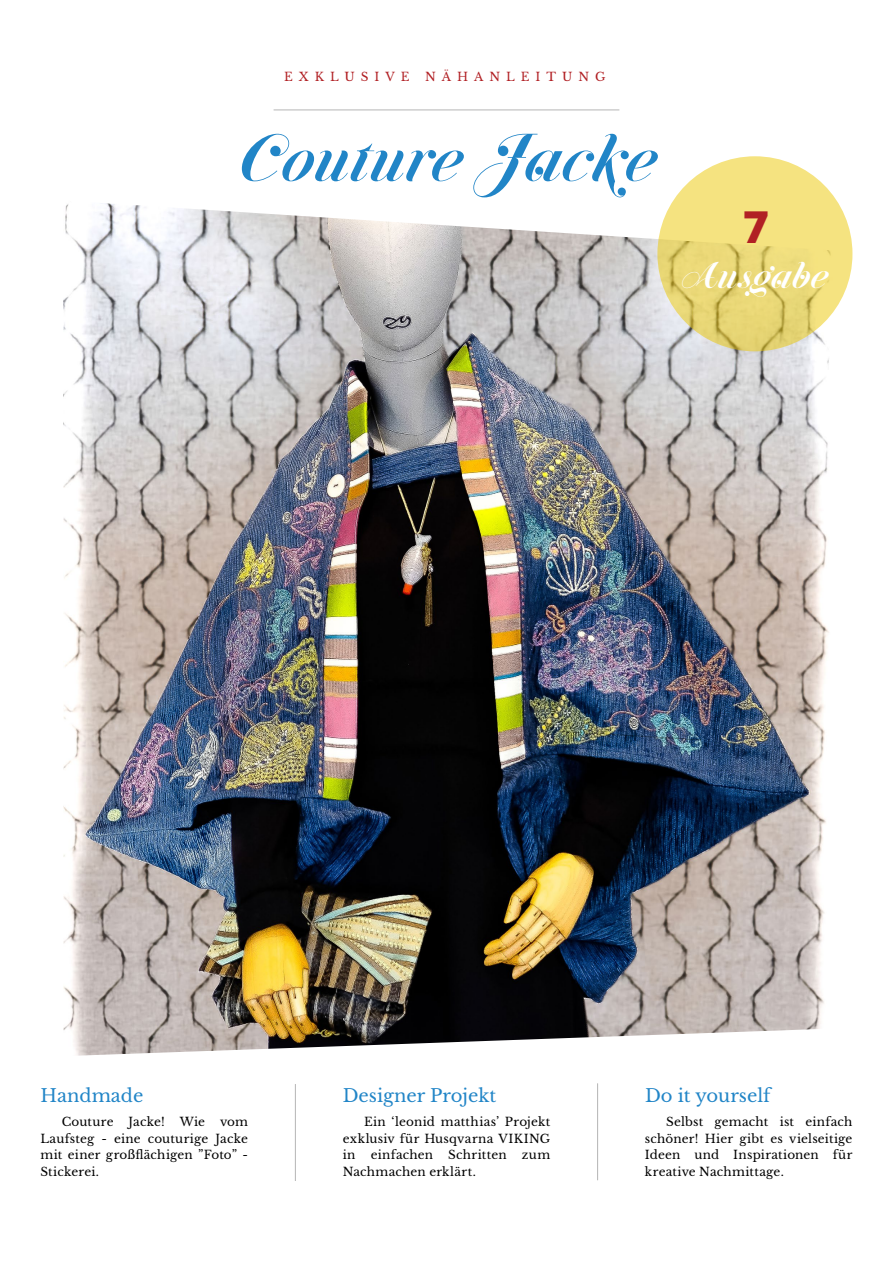
<style>
.page{position:relative;width:893px;height:1263px;background:#fff}
.page>*{position:absolute;margin:0;border:0;box-sizing:border-box;transform-origin:0 0}
.t1{font:500 67.5px "Jitzu Swash";color:#2185c7}
.t2{font:46.5px "Campton Bold DEMO";color:#b12024}
.t3{font:500 37.5px "Jitzu Swash";color:#fff}
.t4{font:18px "Libre Baskerville";color:#2185c7}
.t5{font:12px/16.5px "Libre Baskerville";letter-spacing:.015em;color:#000;text-align:justify}
.t6{font:12px "Libre Baskerville";letter-spacing:.5em;color:#b12024}
</style>
<div class="page">
<img style="left:63px;top:203px;width:771px;height:853px">
<hr style="left:295px;top:1084px;width:1px;height:97px;background:#000">
<hr style="left:597px;top:1083px;width:1px;height:97px;background:#000">
<hr style="left:274px;top:110px;width:345px;height:1px;background:#000">
<svg style="left:657px;top:156px;width:195px;height:195px;fill:#f5e380"></svg>
<img style="left:560px;top:730px;width:143px;height:11px">
<p class="t6" style="left:284px;top:69px;width:127px">EXKLUSIVE</p>
<p class="t6" style="left:425px;top:69px;width:182px">NÄHANLEITUNG</p>
<h1 class="t1" style="left:237px;top:117px;width:420px">Couture Jacke</h1>
<h2 class="t2" style="left:744px;top:200px;width:26px">7</h2>
<h3 class="t3" style="left:682px;top:253px;width:147px">Ausgabe</h3>
<h3 class="t4" style="left:40px;top:1084px;width:104px">Handmade</h3>
<h3 class="t4" style="left:343px;top:1084px;width:155px">Designer Projekt</h3>
<h3 class="t4" style="left:645px;top:1084px;width:127px">Do it yourself</h3>
<p class="t5" style="left:40px;top:1114px;width:209px;text-indent:21px">Couture Jacke! Wie vom Laufsteg - eine couturige Jacke mit einer großflächigen ”Foto” - Stickerei.</p>
<p class="t5" style="left:343px;top:1114px;width:209px;text-indent:21px">Ein ‘leonid matthias’ Projekt exklusiv für Husqvarna VIKING in</p>
<p class="t5" style="left:645px;top:1114px;width:209px;text-indent:21px">Selbst gemacht ist einfach schöner! Hier gibt es vielseitige Ideen und Inspirationen für kreative Nachmittage.</p>
<p class="t5" style="left:371px;top:1147px;width:64px">einfachen</p>
<p class="t5" style="left:448px;top:1147px;width:60px">Schritten</p>
<p class="t5" style="left:522px;top:1147px;width:30px">zum</p>
<p class="t5" style="left:343px;top:1163px;width:135px">Nachmachen erklärt.</p>
</div>
